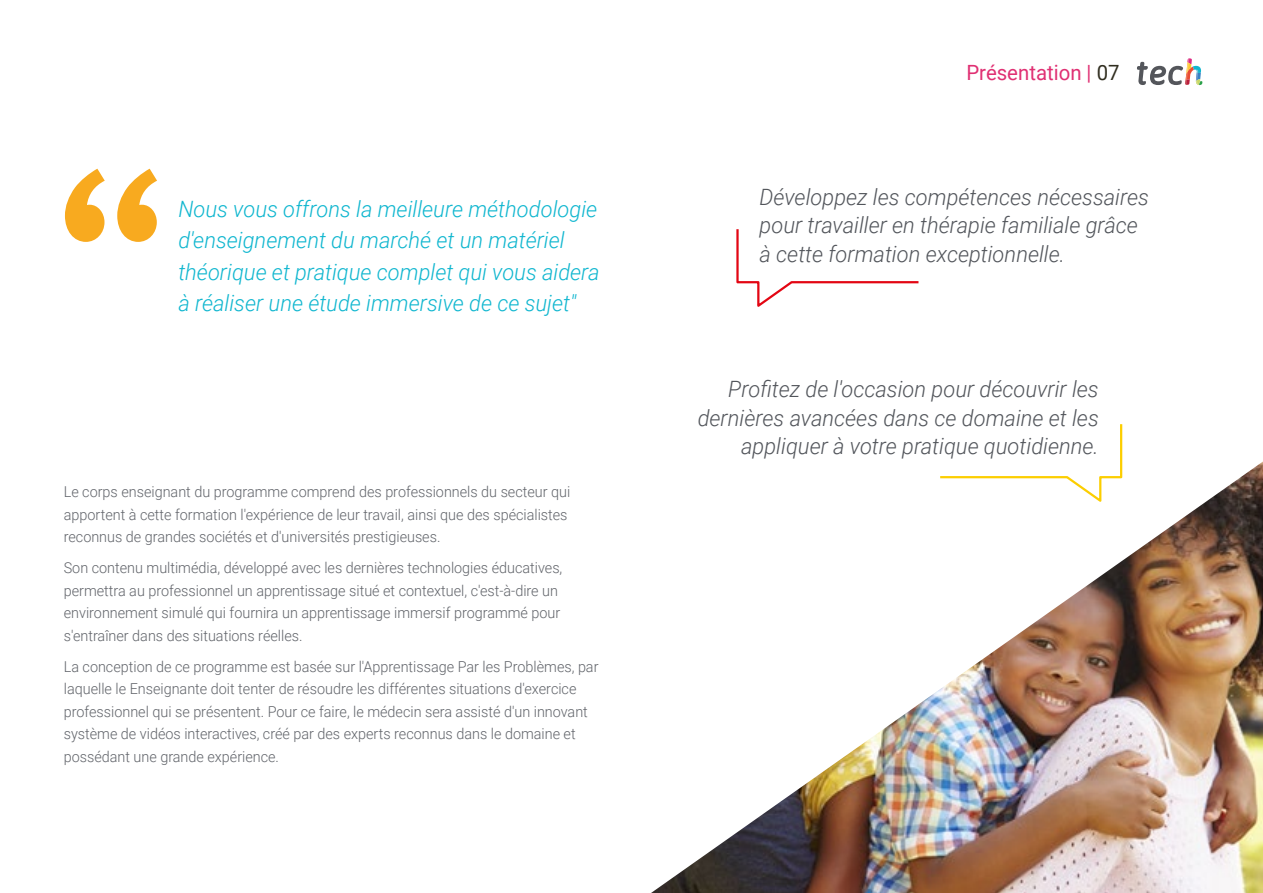
<style>
.page{position:relative;width:1263px;height:893px;background:#fff}
.page>*{position:absolute;margin:0;border:0;box-sizing:border-box;transform-origin:0 0}
.t1{font:italic 300 22.5px/28.5px "Roboto";color:#52555b}
.t2{font:italic 300 22.5px/31.5px "Roboto";color:#0fb6cf}
.t3{font:21px "Roboto";color:#e03073}
.t4{font:300 15px/22.5px "Roboto";color:#61646a;scale:.96 1}
.s1{color:#312e20}
</style>
<div class="page">
<svg style="left:65px;top:169px;width:92px;height:73px"></svg>
<svg style="left:736px;top:229px;width:183px;height:78px"></svg>
<svg style="left:1120px;top:424px;width:3px;height:37px"></svg>
<img style="left:651px;top:461px;width:612px;height:432px">
<svg style="left:1137px;top:58px;width:65px;height:28px"></svg>
<h2 class="t3" style="left:966px;top:57px;width:155px">Présentation | <span class="s1">07</span></h2>
<h1 class="t2" style="left:178px;top:192px;width:423px">Nous vous offrons la meilleure méthodologie d'enseignement du marché et un matériel théorique et pratique complet qui vous aidera à réaliser une étude immersive de ce sujet"</h1>
<h1 class="t1" style="left:760px;top:182px;width:391px">Développez les compétences nécessaires pour travailler en thérapie familiale grâce à cette formation exceptionnelle.</h1>
<p class="t4" style="left:64px;top:480px;width:529px">Le corps enseignant du programme comprend des professionnels du secteur qui apportent à cette formation l'expérience de leur travail, ainsi que des spécialistes reconnus de grandes sociétés et d'universités prestigieuses.</p>
<p class="t4" style="left:64px;top:556px;width:521px">Son contenu multimédia, développé avec les dernières technologies éducatives, permettra au professionnel un apprentissage situé et contextuel, c'est-à-dire un environnement simulé qui fournira un apprentissage immersif programmé pour s'entraîner dans des situations réelles.</p>
<p class="t4" style="left:64px;top:655px;width:558px">La conception de ce programme est basée sur l'Apprentissage Par les Problèmes, par laquelle le Enseignante doit tenter de résoudre les différentes situations d'exercice professionnel qui se présentent. Pour ce faire, le médecin sera assisté d'un innovant système de vidéos interactives, créé par des experts reconnus dans le domaine et possédant une grande expérience.</p>
<h1 class="t1" style="left:698px;top:374px;width:403px;text-align:right">Profitez de l'occasion pour découvrir les dernières avancées dans ce domaine et les appliquer à votre pratique quotidienne.</h1>
</div>
